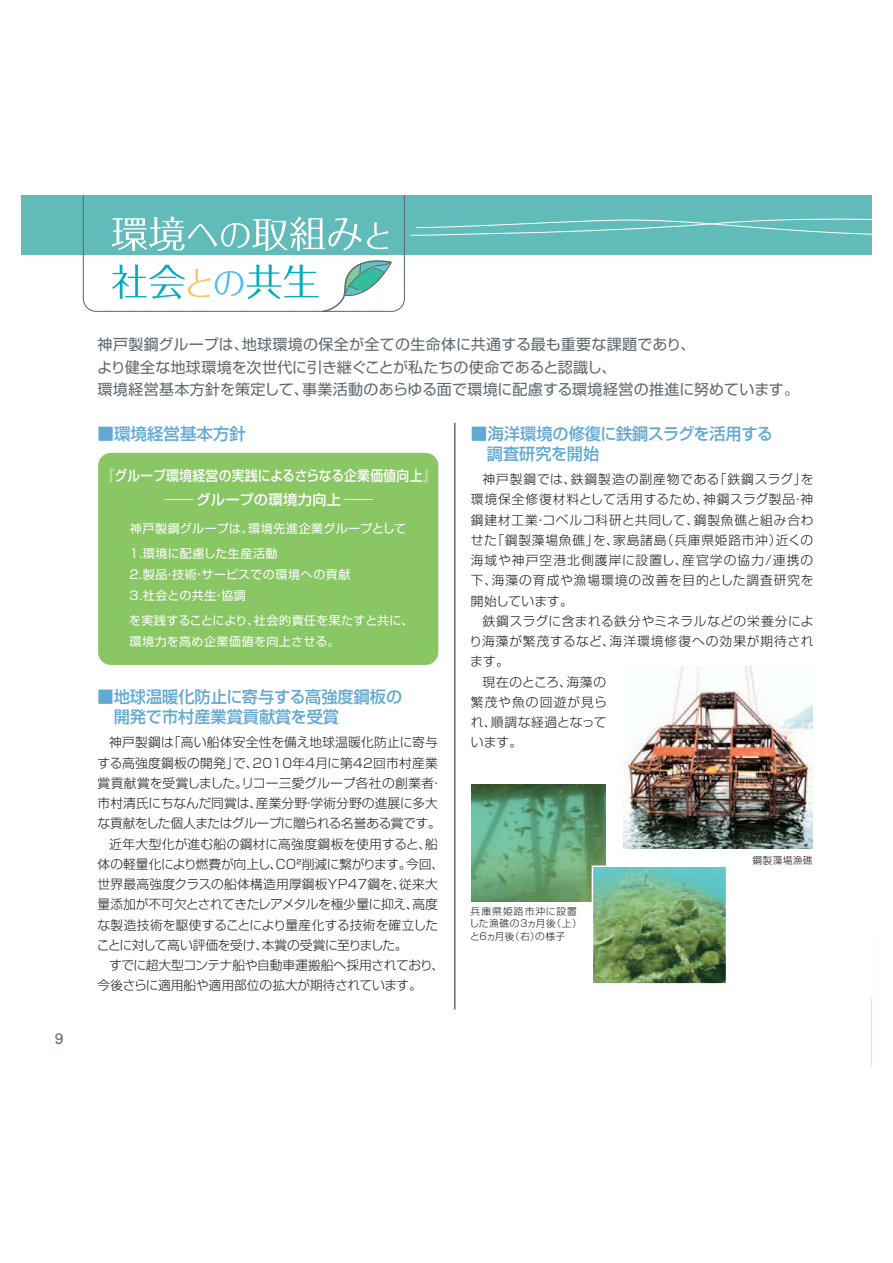
<style>
.page{position:relative;width:893px;height:1263px;background:#fff}
.page>*{position:absolute;margin:0;border:0;box-sizing:border-box;transform-origin:0 0}
.t1{font:16.5px/20.2px "Shin Go Pro Medium 90 msp RKSJ H";color:#61a9d3}
.t2{font:15px/22.5px "Shin Go Pro Regular 90 msp RKSJ H";letter-spacing:.015em;color:#606970}
.t3{font:15px "Univers BQ";color:#606970}
.t4{font:14.25px/24px "Shin Go Pro Medium 90 msp RKSJ H";letter-spacing:.025em;color:#fff;text-align:center;scale:.9 1}
.t5{font:12.75px/20.2px "Shin Go Pro Light 90 msp RKSJ H";letter-spacing:.005em;color:#231f20;text-align:justify}
.t6{font:12.75px "Shin Go Pro Light 90 msp RKSJ H";letter-spacing:-.03em;color:#231f20}
.t7{font:12.75px "Shin Go Pro Light 90 msp RKSJ H";letter-spacing:-.02em;color:#231f20}
.t8{font:12.75px "Shin Go Pro Light 90 msp RKSJ H";letter-spacing:.08em;color:#231f20}
.t9{font:12.75px "Shin Go Pro Light 90 msp RKSJ H";letter-spacing:-.015em;color:#231f20}
.t10{font:12.75px "Shin Go Pro Light 90 msp RKSJ H";letter-spacing:-.035em;color:#231f20}
.t11{font:12.75px "Shin Go Pro Light 90 msp RKSJ H";letter-spacing:.03em;color:#231f20}
.t12{font:12.75px "Shin Go Pro Light 90 msp RKSJ H";letter-spacing:.045em;color:#231f20}
.t13{font:12.75px "Shin Go Pro Light 90 msp RKSJ H";letter-spacing:.06em;color:#231f20}
.t14{font:12px/25.5px "Shin Go Pro Regular 90 msp RKSJ H";letter-spacing:.03em;color:#fff}
.t15{font:12px/21px "Shin Go Pro Regular 90 msp RKSJ H";letter-spacing:.05em;color:#fff}
.t16{font:9.75px/12.8px "Shin Go Pro Light 90 msp RKSJ H";letter-spacing:.06em;color:#231f20}
.t17{font:9.75px "Shin Go Pro Light 90 msp RKSJ H";letter-spacing:.035em;color:#231f20}
.s1{font-family:"Shin Go Pro Light 90 msp RKSJ H"}
</style>
<div class="page">
<div style="left:21px;top:196px;width:850px;height:59px;background:#61bbb9"></div>
<svg style="left:871px;top:998px;width:1px;height:69px"></svg>
<svg style="left:82px;top:196px;width:789px;height:116px"></svg>
<hr style="left:455px;top:423px;width:1px;height:587px;background:#231f20">
<div style="left:98px;top:453px;width:340px;height:212px;background:#89c765;border-radius:13px"></div>
<img style="left:623px;top:667px;width:189px;height:182px">
<img style="left:471px;top:784px;width:134px;height:118px">
<img style="left:595px;top:868px;width:129px;height:114px">
<div style="left:592px;top:865px;width:135px;height:120px;border:2px solid #fff"></div>
<p class="t3" style="left:55px;top:1030px;width:11px">9</p>
<p class="t2" style="left:97px;top:336px;width:703px">神戸製鋼グループは、地球環境の保全が全ての生命体に共通する最も重要な課題であり、<br>より健全な地球環境を次世代に引き継ぐことが私たちの使命であると認識し、<br>環境経営基本方針を策定して、事業活動のあらゆる面で環境に配慮する環境経営の推進に努めています。</p>
<p class="t1" style="left:98px;top:425px;width:150px">■環境経営基本方針</p>
<p class="t1" style="left:471px;top:425px;width:304px">■海洋環境の修復に鉄鋼スラグを活用する　調査研究を開始</p>
<p class="t5" style="left:471px;top:471px;width:344px;text-indent:12px">神戸製鋼では、鉄鋼製造の副産物である「鉄鋼スラグ」を環境保全修復材料として活用するため、神鋼スラグ製品・神鋼建材工業・コベルコ科研と共同して、鋼製魚礁と組み合わせた「鋼製藻場魚礁」を、家島諸島（兵庫県姫路市沖）近くの海域や神戸空港北側護岸に設置し、産官学の協力/連携の下、海藻の育成や漁場環境の改善を目的とした調査研究を開始しています。</p>
<p class="t12" style="left:482px;top:616px;width:333px">鉄鋼スラグに含まれる鉄分やミネラルなどの栄養分によ</p>
<p class="t8" style="left:470px;top:637px;width:345px">り海藻が繁茂するなど、海洋環境修復への効果が期待され</p>
<p class="t5" style="left:470px;top:653px;width:40px">ます。</p>
<p class="t13" style="left:482px;top:677px;width:125px">現在のところ、海藻の</p>
<p class="t8" style="left:471px;top:697px;width:137px">繁茂や魚の回遊が見ら</p>
<p class="t5" style="left:471px;top:714px;width:137px">れ、順調な経過となって</p>
<p class="t5" style="left:471px;top:734px;width:53px">います。</p>
<p class="t4" style="left:101px;top:466px;width:374px">『グループ環境経営の実践によるさらなる企業価値向上』<span class="s1">－</span>グループの環境力向上<span class="s1">－</span></p>
<p class="t14" style="left:129px;top:517px;width:279px">神戸製鋼グループは、環境先進企業グループとして<br>1.環境に配慮した生産活動</p>
<p class="t15" style="left:129px;top:566px;width:223px">2.製品・技術・サービスでの環境への貢献<br>3.社会との共生・協調</p>
<p class="t14" style="left:129px;top:612px;width:286px;line-height:21px">を実践することにより、社会的責任を果たすと共に、環境力を高め企業価値を向上させる。</p>
<p class="t1" style="left:98px;top:689px;width:306px">■地球温暖化防止に寄与する高強度鋼板の　開発で市村産業賞貢献賞を受賞</p>
<p class="t5" style="left:109px;top:734px;width:330px">神戸製鋼は「高い船体安全性を備え地球温暖化防止に寄与</p>
<p class="t5" style="left:97px;top:755px;width:342px">する高強度鋼板の開発」で、2010年4月に第42回市村産業</p>
<p class="t5" style="left:98px;top:775px;width:347px">賞貢献賞を受賞しました。リコー三愛グループ各社の創業者・</p>
<p class="t5" style="left:98px;top:795px;width:342px">市村清氏にちなんだ同賞は、産業分野・学術分野の進展に多大</p>
<p class="t10" style="left:97px;top:819px;width:345px">な貢献をした個人またはグループに贈られる名誉ある賞です。</p>
<p class="t11" style="left:109px;top:839px;width:330px">近年大型化が進む船の鋼材に高強度鋼板を使用すると、船</p>
<p class="t9" style="left:98px;top:859px;width:348px">体の軽量化により燃費が向上し、CO²削減に繋がります。今回、</p>
<p class="t5" style="left:98px;top:876px;width:342px">世界最高強度クラスの船体構造用厚鋼板YP47鋼を、従来大</p>
<p class="t6" style="left:98px;top:900px;width:342px">量添加が不可欠とされてきたレアメタルを極少量に抑え、高度</p>
<p class="t5" style="left:97px;top:917px;width:342px">な製造技術を駆使することにより量産化する技術を確立した</p>
<p class="t6" style="left:97px;top:940px;width:312px">ことに対して高い評価を受け、本賞の受賞に至りました。</p>
<p class="t7" style="left:109px;top:961px;width:337px">すでに超大型コンテナ船や自動車運搬船へ採用されており、</p>
<p class="t7" style="left:98px;top:981px;width:326px">今後さらに適用船や適用部位の拡大が期待されています。</p>
<p class="t17" style="left:752px;top:856px;width:62px">鋼製藻場漁礁</p>
<p class="t16" style="left:469px;top:906px;width:114px">兵庫県姫路市沖に設置した漁礁の3ヵ月後（上）と6ヵ月後（右）の様子</p>
</div>
